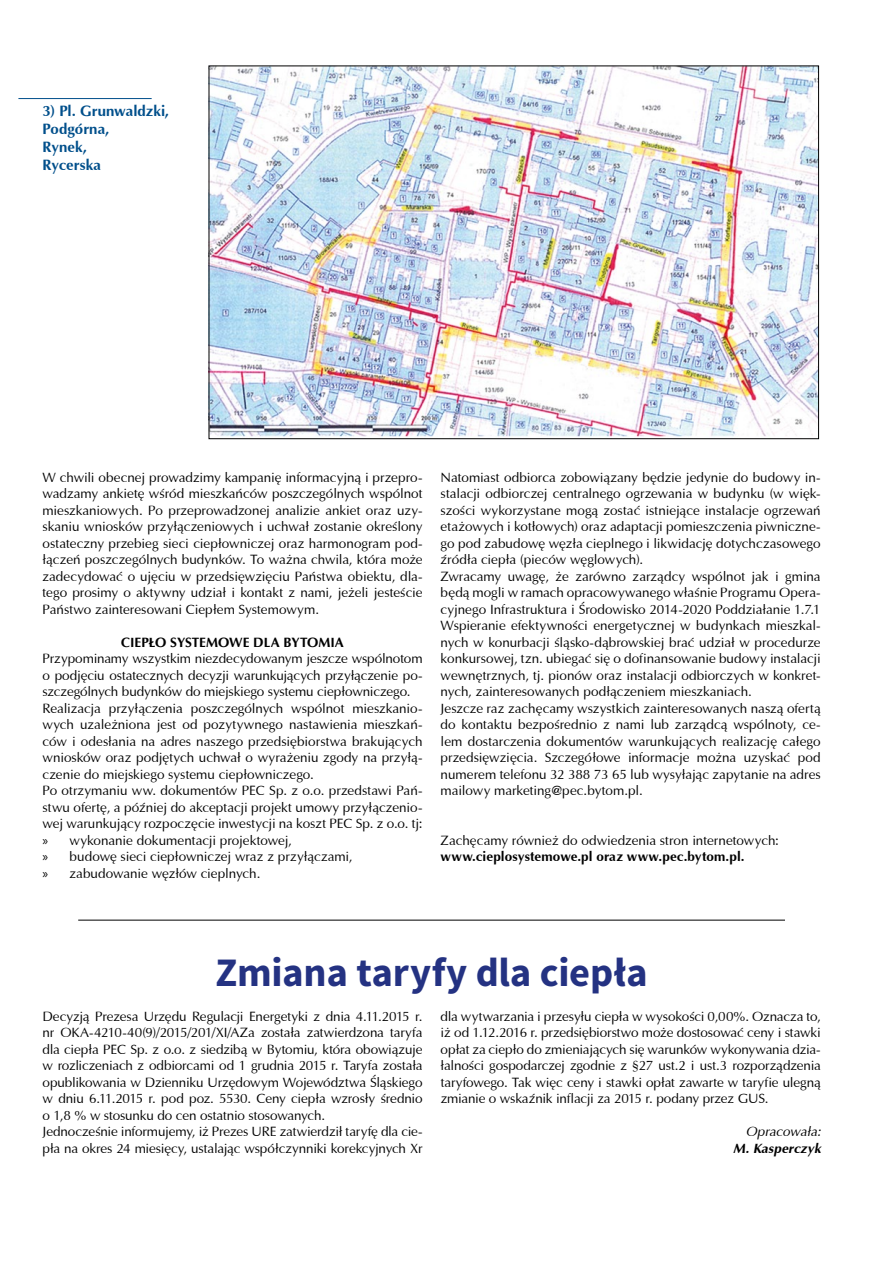
<style>
.page{position:relative;width:893px;height:1263px;background:#fff}
.page>*{position:absolute;margin:0;border:0;box-sizing:border-box;transform-origin:0 0}
.t1{font:700 40.5px "Source Sans Pro";letter-spacing:-.005em;color:#243282}
.t2{font:700 15px/18px "Ottawa";letter-spacing:.005em;color:#004f8b}
.t3{font:13.5px/16.5px "Ottawa";letter-spacing:-.005em;color:#000}
.t4{font:700 13.5px "Ottawa";letter-spacing:.005em;color:#000}
.t5{font:italic 700 13.5px "Ottawa";letter-spacing:.01em;color:#000}
.t6{font:italic 13.5px "Ottawa";letter-spacing:-.005em;color:#000}
.s1{font-family:"Myriad Pro"}
</style>
<div class="page">
<img style="left:211px;top:68px;width:606px;height:369px">
<hr style="left:18px;top:98px;width:134px;height:1px;background:#004f8b">
<hr style="left:78px;top:920px;width:707px;height:1px;background:#000">
<p class="t2" style="left:43px;top:102px;width:128px">3) Pl. Grunwaldzki,<br>Podgórna,<br>Rynek,<br>Rycerska</p>
<p class="t3" style="left:43px;top:469px;width:382px;text-align:justify">W chwili obecnej prowadzimy kampanię informacyjną i przepro&shy;wadzamy ankietę wśród mieszkańców poszczególnych wspólnot mieszkaniowych. Po przeprowadzonej analizie ankiet oraz uzy&shy;skaniu wniosków przyłączeniowych i uchwał zostanie określony ostateczny przebieg sieci ciepłowniczej oraz harmonogram pod&shy;łączeń poszczególnych budynków. To ważna chwila, która może zadecydować o ujęciu w przedsięwzięciu Państwa obiektu, dla&shy;tego prosimy o aktywny udział i kontakt z nami, jeżeli jesteście Państwo zainteresowani Ciepłem Systemowym.</p>
<p class="t4" style="left:121px;top:633px;width:224px">CIEPŁO SYSTEMOWE DLA BYTOMIA</p>
<p class="t3" style="left:43px;top:650px;width:382px">Przypominamy wszystkim niezdecydowanym jeszcze wspólnotom o podjęciu ostatecznych decyzji warunkujących przyłączenie po&shy;szczególnych budynków do miejskiego systemu ciepłowniczego.<br>Realizacja przyłączenia poszczególnych wspólnot mieszkanio&shy;wych uzależniona jest od pozytywnego nastawienia mieszkań&shy;ców i odesłania na adres naszego przedsiębiorstwa brakujących wniosków oraz podjętych uchwał o wyrażeniu zgody na przyłą&shy;czenie do miejskiego systemu ciepłowniczego.<br>Po otrzymaniu ww. dokumentów PEC Sp. z o.o. przedstawi Pań&shy;stwu ofertę, a później do akceptacji projekt umowy przyłączenio&shy;wej warunkujący rozpoczęcie inwestycji na koszt PEC Sp. z o.o. tj: <span class="s1">»</span> wykonanie dokumentacji projektowej,<br><span class="s1">»</span> budowę sieci ciepłowniczej wraz z przyłączami,<br><span class="s1">»</span> zabudowanie węzłów cieplnych.</p>
<p class="t3" style="left:441px;top:469px;width:382px">Natomiast odbiorca zobowiązany będzie jedynie do budowy in&shy;stalacji odbiorczej centralnego ogrzewania w budynku (w więk&shy;szości wykorzystane mogą zostać istniejące instalacje ogrzewań etażowych i kotłowych) oraz adaptacji pomieszczenia piwniczne&shy;go pod zabudowę węzła cieplnego i likwidację dotychczasowego źródła ciepła (pieców węglowych).<br>Zwracamy uwagę, że zarówno zarządcy wspólnot jak i gmina będą mogli w ramach opracowywanego właśnie Programu Opera&shy;cyjnego Infrastruktura i Środowisko 2014-2020 Poddziałanie 1.7.1<br>Wspieranie efektywności energetycznej w budynkach mieszkal&shy;nych w konurbacji śląsko-dąbrowskiej brać udział w procedurze konkursowej, tzn. ubiegać się o dofinansowanie budowy instalacji wewnętrznych, tj. pionów oraz instalacji odbiorczych w konkret&shy;nych, zainteresowanych podłączeniem mieszkaniach.<br>Jeszcze raz zachęcamy wszystkich zainteresowanych naszą ofertą do kontaktu bezpośrednio z nami lub zarządcą wspólnoty, ce&shy;lem dostarczenia dokumentów warunkujących realizację całego przedsięwzięcia. Szczegółowe informacje można uzyskać pod numerem telefonu 32 388 73 65 lub wysyłając zapytanie na adres mailowy marketing@pec.bytom.pl.</p>
<p class="t3" style="left:441px;top:832px;width:340px">Zachęcamy również do odwiedzenia stron internetowych:</p>
<p class="t4" style="left:441px;top:848px;width:305px">www.cieplosystemowe.pl oraz www.pec.bytom.pl.</p>
<h1 class="t1" style="left:215px;top:946px;width:434px">Zmiana taryfy dla ciepła</h1>
<p class="t3" style="left:43px;top:1008px;width:382px">Decyzją Prezesa Urzędu Regulacji Energetyki z dnia 4.11.2015 r. nr OKA-4210-40(9)/2015/201/XI/AZa została zatwierdzona taryfa dla ciepła PEC Sp. z o.o. z siedzibą w Bytomiu, która obowiązuje w rozliczeniach z odbiorcami od 1 grudnia 2015 r. Taryfa została opublikowania w Dzienniku Urzędowym Województwa Śląskiego w dniu 6.11.2015 r. pod poz. 5530. Ceny ciepła wzrosły średnio o 1,8 % w stosunku do cen ostatnio stosowanych.<br>Jednocześnie informujemy, iż Prezes URE zatwierdził taryfę dla cie&shy;pła na okres 24 miesięcy, ustalając współczynniki korekcyjnych Xr</p>
<p class="t3" style="left:441px;top:1008px;width:382px;text-align:justify">dla wytwarzania i przesyłu ciepła w wysokości 0,00%. Oznacza to, iż od 1.12.2016 r. przedsiębiorstwo może dostosować ceny i stawki opłat za ciepło do zmieniających się warunków wykonywania dzia&shy;łalności gospodarczej zgodnie z §27 ust.2 i ust.3 rozporządzenia taryfowego. Tak więc ceny i stawki opłat zawarte w taryfie ulegną zmianie o wskaźnik inflacji za 2015 r. podany przez GUS.</p>
<p class="t6" style="left:746px;top:1123px;width:77px">Opracowała:</p>
<p class="t5" style="left:733px;top:1139px;width:89px">M. Kasperczyk</p>
</div>
